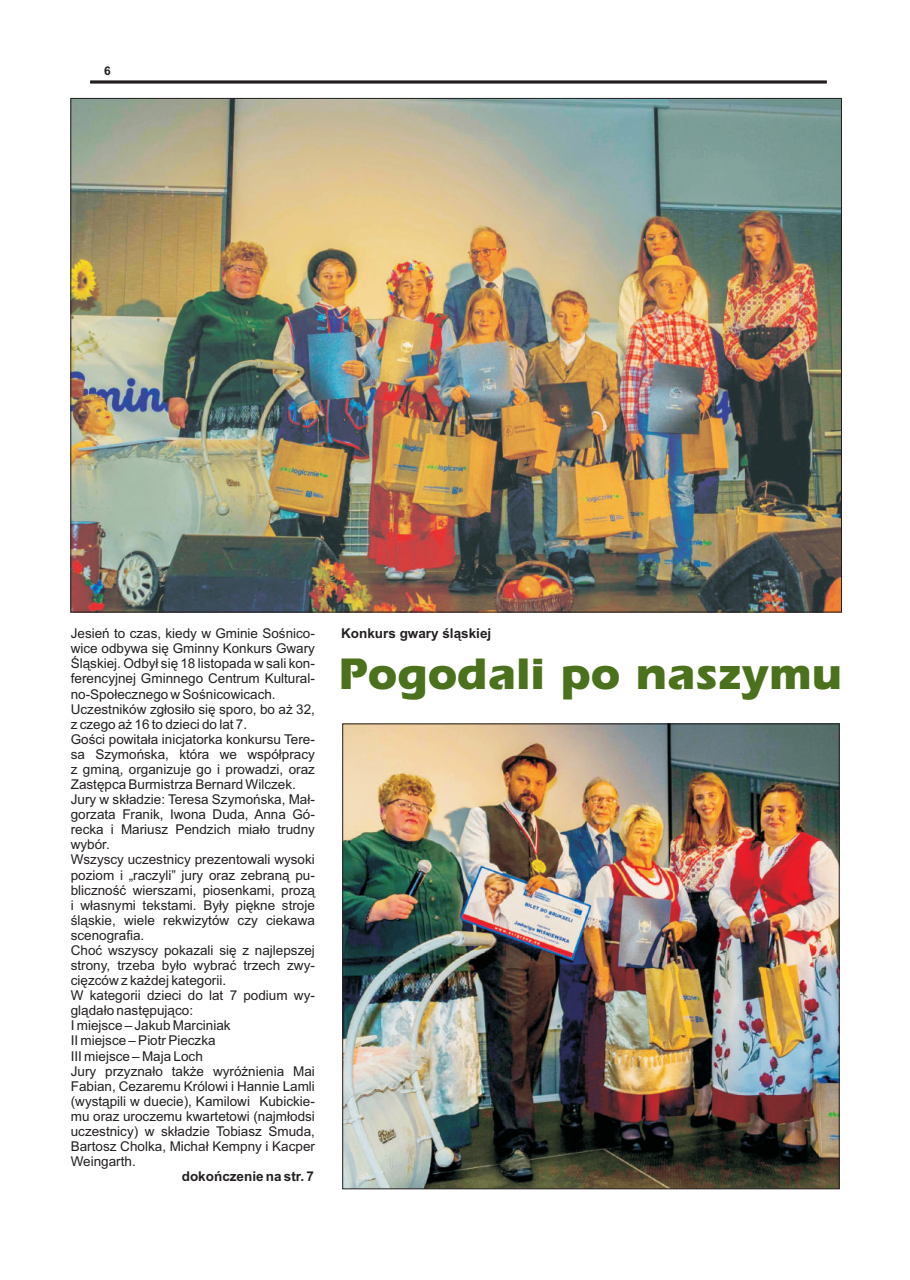
<style>
.page{position:relative;width:910px;height:1280px;background:#fff}
.page>*{position:absolute;margin:0;border:0;box-sizing:border-box;transform-origin:0 0}
.t1{font:700 45.6px "Erie";color:#4b711c}
.t2{font:13.5px/15.1px "Arial";color:#231f20}
.t3{font:700 13.5px "Arial";color:#231f20}
.t4{font:700 12px "Arial";color:#231f20}
</style>
<div class="page">
<hr style="left:90px;top:81px;width:736px;height:2px;background:#231f20">
<img style="left:73px;top:100px;width:767px;height:510px">
<img style="left:345px;top:726px;width:492px;height:461px">
<p class="t4" style="left:104px;top:67px;width:8px">6</p>
<p class="t2" style="left:71px;top:627px;width:246px">Jesieñ to czas, kiedy w Gminie Soœnico&shy;wice odbywa siê Gminny Konkurs Gwary Œl¹skiej. Odby³ siê 18 listopada w sali kon&shy;ferencyjnej Gminnego Centrum Kultural&shy;no-Spo³ecznego w Soœnicowicach.<br>Uczestników zg³osi³o siê sporo, bo a¿ 32, z czego a¿ 16 to dzieci do lat 7.<br>Goœci powita³a inicjatorka konkursu Tere&shy;sa Szymoñska, która we wspó³pracy z gmin¹, organizuje go i prowadzi, oraz Zastêpca Burmistrza Bernard Wilczek.<br>Jury w sk³adzie: Teresa Szymoñska, Ma³- gorzata Franik, Iwona Duda, Anna Gó&shy;recka i Mariusz Pendzich mia³o trudny wybór.<br>Wszyscy uczestnicy prezentowali wysoki poziom i „raczyli” jury oraz zebran¹ pu&shy;blicznoœæ wierszami, piosenkami, proz¹ i w³asnymi tekstami. By³y piêkne stroje œl¹skie, wiele rekwizytów czy ciekawa scenografia.<br>Choæ wszyscy pokazali siê z najlepszej strony, trzeba by³o wybraæ trzech zwy&shy;ciêzców z ka¿dej kategorii.<br>W kategorii dzieci do lat 7 podium wy&shy;gl¹da³o nastêpuj¹co:<br>I miejsce – Jakub Marciniak<br>II miejsce – Piotr Pieczka<br>III miejsce – Maja Loch<br>Jury przyzna³o tak¿e wyró¿nienia Mai Fabian, Cezaremu Królowi i Hannie Lamli (wyst¹pili w duecie), Kamilowi Kubickie&shy;mu oraz uroczemu kwartetowi (najm³odsi uczestnicy) w sk³adzie Tobiasz Smuda, Bartosz Cholka, Micha³ Kempny i Kacper Weingarth.</p>
<p class="t3" style="left:182px;top:1171px;width:134px">dokoñczenie na str. 7</p>
<p class="t3" style="left:341px;top:628px;width:152px">Konkurs gwary œl¹skiej</p>
<h1 class="t1" style="left:338px;top:654px;width:505px">Pogodali po naszymu</h1>
</div>
